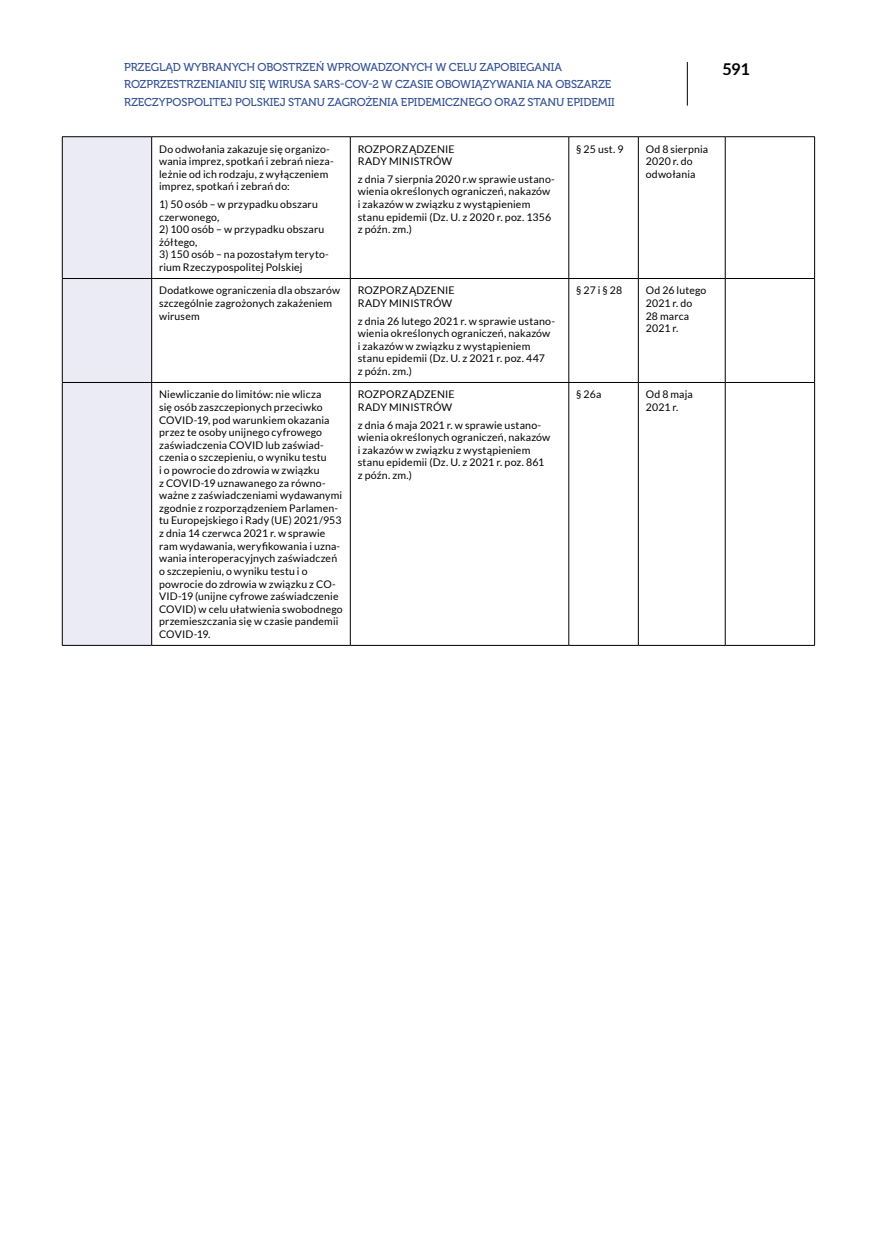
<style>
.page{position:relative;width:874px;height:1241px;background:#fff}
.page>*{position:absolute;margin:0;border:0;box-sizing:border-box;transform-origin:0 0}
.t1{font:700 16.28px "Lato";color:#000}
.t2{font:11.38px/17.5px "Museo 500";letter-spacing:-.005em;color:#355295}
.t3{font:10.5px/12.6px "Lato";letter-spacing:.015em;color:#000}
</style>
<div class="page">
<hr style="left:686px;top:62px;width:1px;height:44px;background:#000">
<div style="left:63px;top:137px;width:88px;height:508px;background:#eaebf5"></div>
<hr style="left:62px;top:136px;width:90px;height:1px;background:#000">
<hr style="left:62px;top:137px;width:1px;height:141px;background:#000">
<hr style="left:152px;top:136px;width:198px;height:1px;background:#000">
<hr style="left:151px;top:137px;width:1px;height:141px;background:#000">
<hr style="left:350px;top:136px;width:218px;height:1px;background:#000">
<hr style="left:350px;top:137px;width:1px;height:141px;background:#000">
<hr style="left:568px;top:136px;width:70px;height:1px;background:#000">
<hr style="left:568px;top:137px;width:1px;height:141px;background:#000">
<hr style="left:638px;top:136px;width:86px;height:1px;background:#000">
<hr style="left:637px;top:137px;width:1px;height:141px;background:#000">
<hr style="left:724px;top:136px;width:90px;height:1px;background:#000">
<hr style="left:724px;top:137px;width:1px;height:141px;background:#000">
<hr style="left:813px;top:137px;width:1px;height:141px;background:#000">
<hr style="left:62px;top:278px;width:90px;height:1px;background:#000">
<hr style="left:62px;top:279px;width:1px;height:103px;background:#000">
<hr style="left:152px;top:278px;width:198px;height:1px;background:#000">
<hr style="left:151px;top:279px;width:1px;height:103px;background:#000">
<hr style="left:350px;top:278px;width:218px;height:1px;background:#000">
<hr style="left:350px;top:279px;width:1px;height:103px;background:#000">
<hr style="left:568px;top:278px;width:70px;height:1px;background:#000">
<hr style="left:568px;top:279px;width:1px;height:103px;background:#000">
<hr style="left:638px;top:278px;width:86px;height:1px;background:#000">
<hr style="left:637px;top:279px;width:1px;height:103px;background:#000">
<hr style="left:724px;top:278px;width:90px;height:1px;background:#000">
<hr style="left:724px;top:279px;width:1px;height:103px;background:#000">
<hr style="left:813px;top:279px;width:1px;height:103px;background:#000">
<hr style="left:62px;top:382px;width:90px;height:1px;background:#000">
<hr style="left:62px;top:382px;width:1px;height:263px;background:#000">
<hr style="left:152px;top:382px;width:198px;height:1px;background:#000">
<hr style="left:151px;top:382px;width:1px;height:263px;background:#000">
<hr style="left:350px;top:382px;width:218px;height:1px;background:#000">
<hr style="left:350px;top:382px;width:1px;height:263px;background:#000">
<hr style="left:568px;top:382px;width:70px;height:1px;background:#000">
<hr style="left:568px;top:382px;width:1px;height:263px;background:#000">
<hr style="left:638px;top:382px;width:86px;height:1px;background:#000">
<hr style="left:637px;top:382px;width:1px;height:263px;background:#000">
<hr style="left:724px;top:382px;width:90px;height:1px;background:#000">
<hr style="left:724px;top:382px;width:1px;height:263px;background:#000">
<hr style="left:813px;top:382px;width:1px;height:263px;background:#000">
<hr style="left:62px;top:645px;width:90px;height:1px;background:#000">
<hr style="left:152px;top:645px;width:198px;height:1px;background:#000">
<hr style="left:350px;top:645px;width:218px;height:1px;background:#000">
<hr style="left:568px;top:645px;width:70px;height:1px;background:#000">
<hr style="left:638px;top:645px;width:86px;height:1px;background:#000">
<hr style="left:724px;top:645px;width:90px;height:1px;background:#000">
<p class="t2" style="left:124px;top:58px;width:492px">PRZEGLĄD WYBRANYCH OBOSTRZEŃ WPROWADZONYCH W CELU ZAPOBIEGANIA<br>ROZPRZESTRZENIANIU SIĘ WIRUSA SARS-COV-2 W CZASIE OBOWIĄZYWANIA NA OBSZARZE<br>RZECZYPOSPOLITEJ POLSKIEJ STANU ZAGROŻENIA EPIDEMICZNEGO ORAZ STANU EPIDEMII</p>
<h1 class="t1" style="left:722px;top:60px;width:29px">591</h1>
<p class="t3" style="left:159px;top:142px;width:176px">Do odwołania zakazuje się organizo&shy;wania imprez, spotkań i zebrań nieza&shy;leżnie od ich rodzaju, z wyłączeniem imprez, spotkań i zebrań do:</p>
<p class="t3" style="left:159px;top:198px;width:160px">1) 50 osób – w przypadku obszaru czerwonego,</p>
<p class="t3" style="left:159px;top:223px;width:167px">2) 100 osób – w przypadku obszaru żółtego,</p>
<p class="t3" style="left:159px;top:248px;width:171px">3) 150 osób – na pozostałym teryto&shy;rium Rzeczypospolitej Polskiej</p>
<p class="t3" style="left:357px;top:142px;width:98px">ROZPORZĄDZENIE<br>RADY MINISTRÓW</p>
<p class="t3" style="left:357px;top:173px;width:199px">z dnia 7 sierpnia 2020 r.w sprawie ustano&shy;wienia określonych ograniczeń, nakazów i zakazów w związku z wystąpieniem stanu epidemii (Dz. U. z 2020 r. poz. 1356 z późn. zm.)</p>
<p class="t3" style="left:159px;top:284px;width:182px">Dodatkowe ograniczenia dla obszarów szczególnie zagrożonych zakażeniem wirusem</p>
<p class="t3" style="left:357px;top:284px;width:98px">ROZPORZĄDZENIE<br>RADY MINISTRÓW</p>
<p class="t3" style="left:357px;top:314px;width:199px">z dnia 26 lutego 2021 r. w sprawie ustano&shy;wienia określonych ograniczeń, nakazów i zakazów w związku z wystąpieniem stanu epidemii (Dz. U. z 2021 r. poz. 447<br>z późn. zm.)</p>
<p class="t3" style="left:159px;top:388px;width:185px">Niewliczanie do limitów: nie wlicza<br>się osób zaszczepionych przeciwko COVID-19, pod warunkiem okazania przez te osoby unijnego cyfrowego zaświadczenia COVID lub zaświad&shy;czenia o szczepieniu, o wyniku testu<br>i o powrocie do zdrowia w związku<br>z COVID-19 uznawanego za równo&shy;ważne z zaświadczeniami wydawanymi zgodnie z rozporządzeniem Parlamen&shy;tu Europejskiego i Rady (UE) 2021/953 z dnia 14 czerwca 2021 r. w sprawie ram wydawania, weryfikowania i uzna&shy;wania interoperacyjnych zaświadczeń o szczepieniu, o wyniku testu i o powrocie do zdrowia w związku z CO-VID-19 (unijne cyfrowe zaświadczenie COVID) w celu ułatwienia swobodnego przemieszczania się w czasie pandemii COVID-19.</p>
<p class="t3" style="left:357px;top:388px;width:98px">ROZPORZĄDZENIE<br>RADY MINISTRÓW</p>
<p class="t3" style="left:357px;top:418px;width:194px">z dnia 6 maja 2021 r. w sprawie ustano&shy;wienia określonych ograniczeń, nakazów i zakazów w związku z wystąpieniem stanu epidemii (Dz. U. z 2021 r. poz. 861 z późn. zm.)</p>
<p class="t3" style="left:576px;top:142px;width:49px">§ 25 ust. 9</p>
<p class="t3" style="left:645px;top:142px;width:64px">Od 8 sierpnia<br>2020 r. do odwołania</p>
<p class="t3" style="left:576px;top:284px;width:47px">§ 27 i § 28</p>
<p class="t3" style="left:645px;top:284px;width:62px">Od 26 lutego<br>2021 r. do<br>28 marca<br>2021 r.</p>
<p class="t3" style="left:576px;top:388px;width:27px">§ 26a</p>
<p class="t3" style="left:645px;top:388px;width:48px">Od 8 maja<br>2021 r.</p>
</div>
